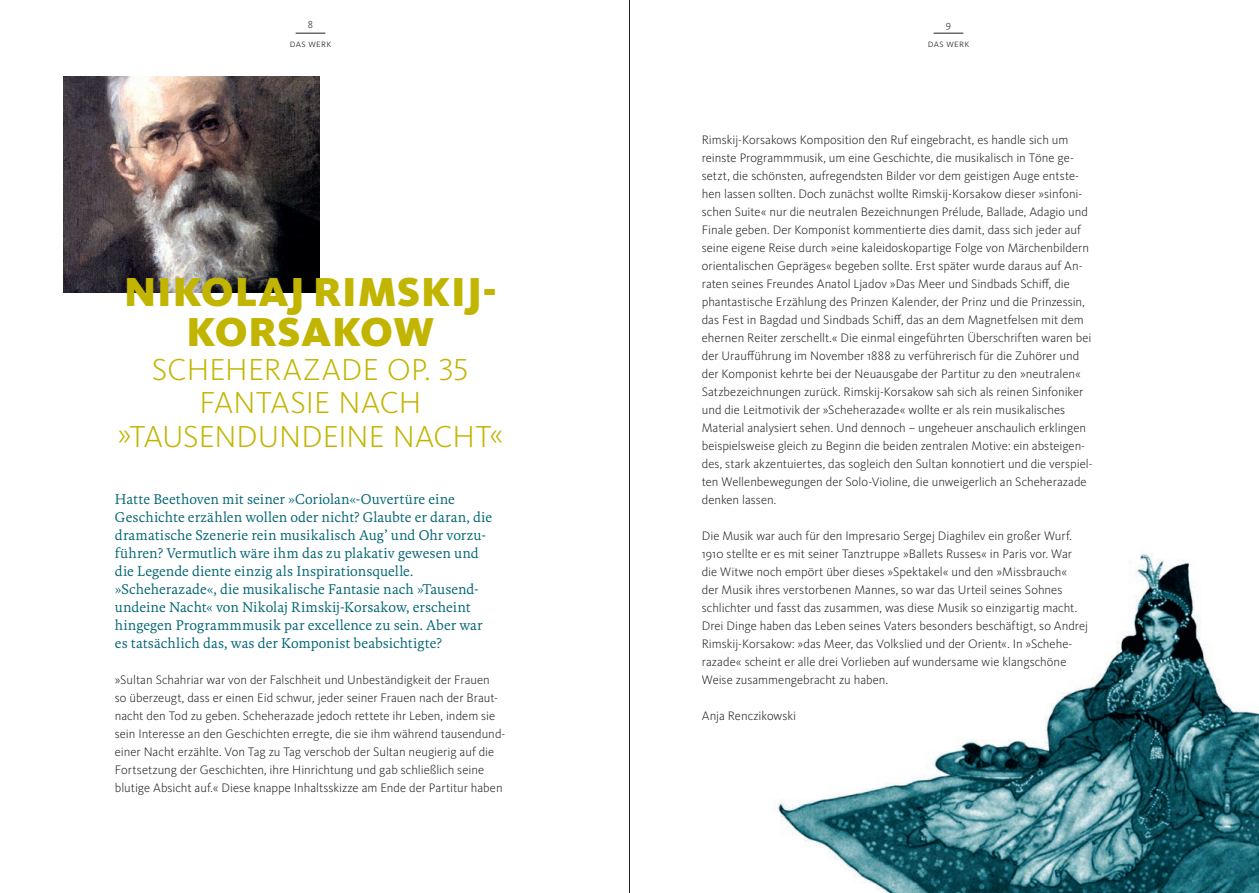
<style>
.page{position:relative;width:1259px;height:893px;background:#fff}
.page>*{position:absolute;margin:0;border:0;box-sizing:border-box;transform-origin:0 0}
.WSO___DIN_A5___Innen{font:900 42px/39.9px "WDR Sans";letter-spacing:.02em;color:#c2b501;text-align:center}
.WSO___DIN_A5___Innen-2{font:300 31.5px/33.6px "WDR Sans";letter-spacing:.005em;color:#c2b501;text-align:center}
.WSO___DIN_A5___Innen-3{font:14.25px/18px "WDR Serif";letter-spacing:.005em;color:#006573}
.WSO___DIN_A5___Innen-4{font:300 12.75px/18px "WDR Sans";color:#231f20}
.t1{font:300 10.5px "WDR Sans";letter-spacing:.03em;color:#231f20}
</style>
<div class="page">
<hr style="left:933px;top:33px;width:30px;height:1px;background:#231f20">
<svg style="left:296px;top:33px;width:29px;height:1px"></svg>
<img style="left:777px;top:553px;width:482px;height:340px">
<img style="left:64px;top:77px;width:255px;height:216px">
<hr style="left:629px;top:0;width:1px;height:893px;background:#231f20">
<p class="t1" style="left:308px;top:18px;width:7px">8</p>
<p class="t1" style="left:946px;top:18px;width:7px">9</p>
<p class="t1" style="left:290px;top:37px;width:43px">das werk</p>
<p class="t1" style="left:927px;top:37px;width:43px">das werk</p>
<p class="WSO___DIN_A5___Innen" style="left:124px;top:272px;width:374px">NIKOLAJ RIMSKIJ-<br>KORSAKOW</p>
<p class="WSO___DIN_A5___Innen-2" style="left:152px;top:352px;width:319px">SCHEHERAZADE OP. 35</p>
<p class="WSO___DIN_A5___Innen-2" style="left:117px;top:386px;width:387px">FANTASIE NACH »TAUSENDUNDEINE NACHT«</p>
<p class="WSO___DIN_A5___Innen-3" style="left:115px;top:490px;width:379px">Hatte Beethoven mit seiner »Coriolan«-Ouvertüre eine Geschichte erzählen wollen oder nicht? Glaubte er daran, die dramatische Szenerie rein musikalisch Aug’ und Ohr vorzu&shy;führen? Vermutlich wäre ihm das zu plakativ gewesen und die Legende diente einzig als Inspirationsquelle.</p>
<p class="WSO___DIN_A5___Innen-3" style="left:115px;top:580px;width:369px">»Scheherazade«, die musikalische Fantasie nach »Tausend&shy;undeine Nacht« von Nikolaj Rimskij-Korsakow, erscheint hingegen Programmmusik par excellence zu sein. Aber war es tatsächlich das, was der Komponist beabsichtigte?</p>
<p class="WSO___DIN_A5___Innen-4" style="left:115px;top:671px;width:392px">»Sultan Schahriar war von der Falschheit und Unbeständigkeit der Frauen<br>so überzeugt, dass er einen Eid schwur, jeder seiner Frauen nach der Braut&shy;nacht den Tod zu geben. Scheherazade jedoch rettete ihr Leben, indem sie sein Interesse an den Geschichten erregte, die sie ihm während tausendund&shy;einer Nacht erzählte. Von Tag zu Tag verschob der Sultan neugierig auf die Fortsetzung der Geschichten, ihre Hinrichtung und gab schließlich seine blutige Absicht auf.« Diese knappe Inhaltsskizze am Ende der Partitur haben</p>
<p class="WSO___DIN_A5___Innen-4" style="left:702px;top:131px;width:392px">Rimskij-Korsakows Komposition den Ruf eingebracht, es handle sich um reinste Programmmusik, um eine Geschichte, die musikalisch in Töne ge&shy;setzt, die schönsten, aufregendsten Bilder vor dem geistigen Auge entste&shy;hen lassen sollten. Doch zunächst wollte Rimskij-Korsakow dieser »sinfoni&shy;schen Suite« nur die neutralen Bezeichnungen Prélude, Ballade, Adagio und Finale geben. Der Komponist kommentierte dies damit, dass sich jeder auf seine eigene Reise durch »eine kaleidoskopartige Folge von Märchenbildern orientalischen Gepräges« begeben sollte. Erst später wurde daraus auf An&shy;raten seines Freundes Anatol Ljadov »Das Meer und Sindbads Schiff, die phantastische Erzählung des Prinzen Kalender, der Prinz und die Prinzessin, das Fest in Bagdad und Sindbads Schiff, das an dem Magnetfelsen mit dem ehernen Reiter zerschellt.« Die einmal eingeführten Überschriften waren bei der Uraufführung im November 1888 zu verführerisch für die Zuhörer und der Komponist kehrte bei der Neuausgabe der Partitur zu den »neutralen« Satzbezeichnungen zurück. Rimskij-Korsakow sah sich als reinen Sinfoniker und die Leitmotivik der »Scheherazade« wollte er als rein musikalisches Material analysiert sehen. Und dennoch – ungeheuer anschaulich erklingen beispielsweise gleich zu Beginn die beiden zentralen Motive: ein absteigen&shy;des, stark akzentuiertes, das sogleich den Sultan konnotiert und die verspiel&shy;ten Wellenbewegungen der Solo-Violine, die unweigerlich an Scheherazade denken lassen.</p>
<p class="WSO___DIN_A5___Innen-4" style="left:702px;top:527px;width:388px">Die Musik war auch für den Impresario Sergej Diaghilev ein großer Wurf.<br>1910 stellte er es mit seiner Tanztruppe »Ballets Russes« in Paris vor. War die Witwe noch empört über dieses »Spektakel« und den »Missbrauch«<br>der Musik ihres verstorbenen Mannes, so war das Urteil seines Sohnes schlichter und fasst das zusammen, was diese Musik so einzigartig macht.<br>Drei Dinge haben das Leben seines Vaters besonders beschäftigt, so Andrej Rimskij-Korsakow: »das Meer, das Volkslied und der Orient«. In »Schehe&shy;razade« scheint er alle drei Vorlieben auf wundersame wie klangschöne Weise zusammengebracht zu haben.</p>
<p class="WSO___DIN_A5___Innen-4" style="left:702px;top:707px;width:96px">Anja Renczikowski</p>
</div>
